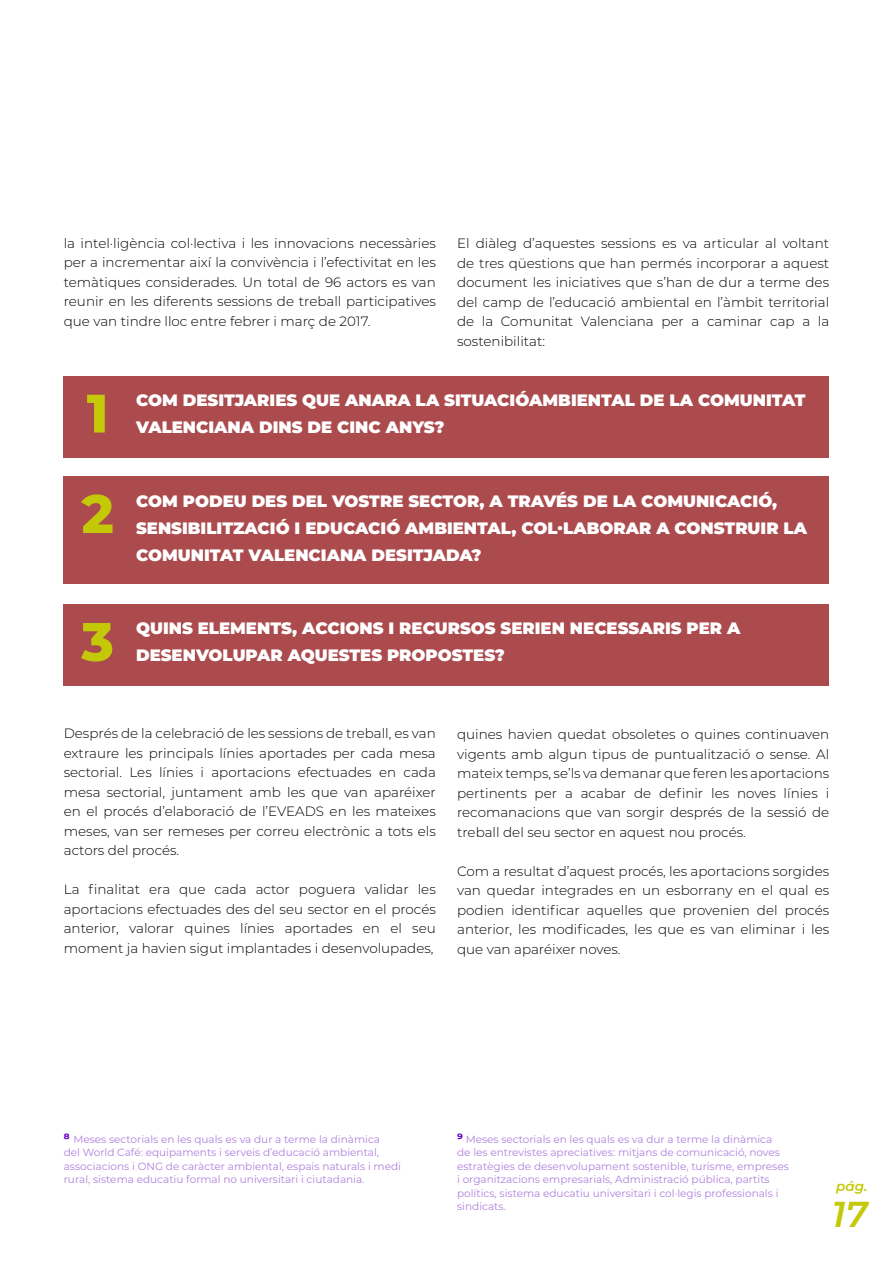
<style>
.page{position:relative;width:893px;height:1263px;background:#fff}
.page>*{position:absolute;margin:0;border:0;box-sizing:border-box;transform-origin:0 0}
.t1{font:800 54px/100.5px "Montserrat";color:#c4c907}
.t2{font:italic 600 36px "Montserrat";color:#c4c907}
.t3{font:900 16.5px/27px "Montserrat";color:#fff}
.t4{font:300 13.5px/19.5px "Montserrat";color:#000;text-align:justify}
.t5{font:italic 600 13.5px "Montserrat";color:#c4c907}
.t6{font:10.5px/13.5px "Montserrat";color:#b080de}
.s1{font-weight:700;font-size:13.5px;color:#6200bd}
</style>
<div class="page">
<div style="left:64px;top:376px;width:765px;height:82px;background:#ac4b4e"></div>
<div style="left:64px;top:476px;width:765px;height:108px;background:#ac4b4e"></div>
<div style="left:64px;top:604px;width:765px;height:82px;background:#ac4b4e"></div>
<p class="t4" style="left:64px;top:233px;width:374px">la intel·ligència col·lectiva i les innovacions necessàries per a incrementar així la convivència i l’efectivitat en les temàtiques considerades. Un total de 96 actors es van reunir en les diferents sessions de treball participatives que van tindre lloc entre febrer i març de 2017.</p>
<p class="t4" style="left:457px;top:233px;width:374px">El diàleg d’aquestes sessions es va articular al voltant de tres qüestions que han permés incorporar a aquest document les iniciatives que s’han de dur a terme des del camp de l’educació ambiental en l’àmbit territorial de la Comunitat Valenciana per a caminar cap a la sostenibilitat:</p>
<h1 class="t1" style="left:81px;top:360px;width:34px">1<br>2</h1>
<p class="t3" style="left:136px;top:386px;width:671px">COM DESITJARIES QUE ANARA LA SITUACIÓAMBIENTAL DE LA COMUNITAT<br>VALENCIANA DINS DE CINC ANYS?</p>
<p class="t3" style="left:136px;top:486px;width:673px">COM PODEU DES DEL VOSTRE SECTOR, A TRAVÉS DE LA COMUNICACIÓ,<br>SENSIBILITZACIÓ I EDUCACIÓ AMBIENTAL, COL·LABORAR A CONSTRUIR LA<br>COMUNITAT VALENCIANA DESITJADA?</p>
<h1 class="t1" style="left:81px;top:588px;width:34px">3</h1>
<p class="t3" style="left:136px;top:614px;width:606px">QUINS ELEMENTS, ACCIONS I RECURSOS SERIEN NECESSARIS PER A<br>DESENVOLUPAR AQUESTES PROPOSTES?</p>
<p class="t4" style="left:64px;top:723px;width:374px">Després de la celebració de les sessions de treball, es van extraure les principals línies aportades per cada mesa sectorial. Les línies i aportacions efectuades en cada mesa sectorial, juntament amb les que van aparéixer en el procés d’elaboració de l’EVEADS en les mateixes meses, van ser remeses per correu electrònic a tots els actors del procés.</p>
<p class="t4" style="left:64px;top:879px;width:374px">La finalitat era que cada actor poguera validar les aportacions efectuades des del seu sector en el procés anterior, valorar quines línies aportades en el seu moment ja havien sigut implantades i desenvolupades,</p>
<p class="t4" style="left:457px;top:724px;width:374px">quines havien quedat obsoletes o quines continuaven vigents amb algun tipus de puntualització o sense. Al mateix temps, se’ls va demanar que feren les aportacions pertinents per a acabar de definir les noves línies i recomanacions que van sorgir després de la sessió de treball del seu sector en aquest nou procés.</p>
<p class="t4" style="left:457px;top:860px;width:374px">Com a resultat d’aquest procés, les aportacions sorgides van quedar integrades en un esborrany en el qual es podien identificar aquelles que provenien del procés anterior, les modificades, les que es van eliminar i les que van aparéixer noves.</p>
<p class="t6" style="left:64px;top:1132px;width:339px"><span class="s1">8</span> Meses sectorials en les quals es va dur a terme la dinàmica<br>del World Café: equipaments i serveis d’educació ambiental, associacions i ONG de caràcter ambiental, espais naturals i medi rural, sistema educatiu formal no universitari i ciutadania.</p>
<p class="t6" style="left:457px;top:1132px;width:333px"><span class="s1">9</span> Meses sectorials en les quals es va dur a terme la dinàmica<br>de les entrevistes apreciatives: mitjans de comunicació, noves estratègies de desenvolupament sostenible, turisme, empreses i organitzacions empresarials, Administració pública, partits polítics, sistema educatiu universitari i col·legis professionals i sindicats.</p>
<p class="t5" style="left:836px;top:1176px;width:33px">pág.</p>
<h2 class="t2" style="left:832px;top:1189px;width:37px">17</h2>
</div>
